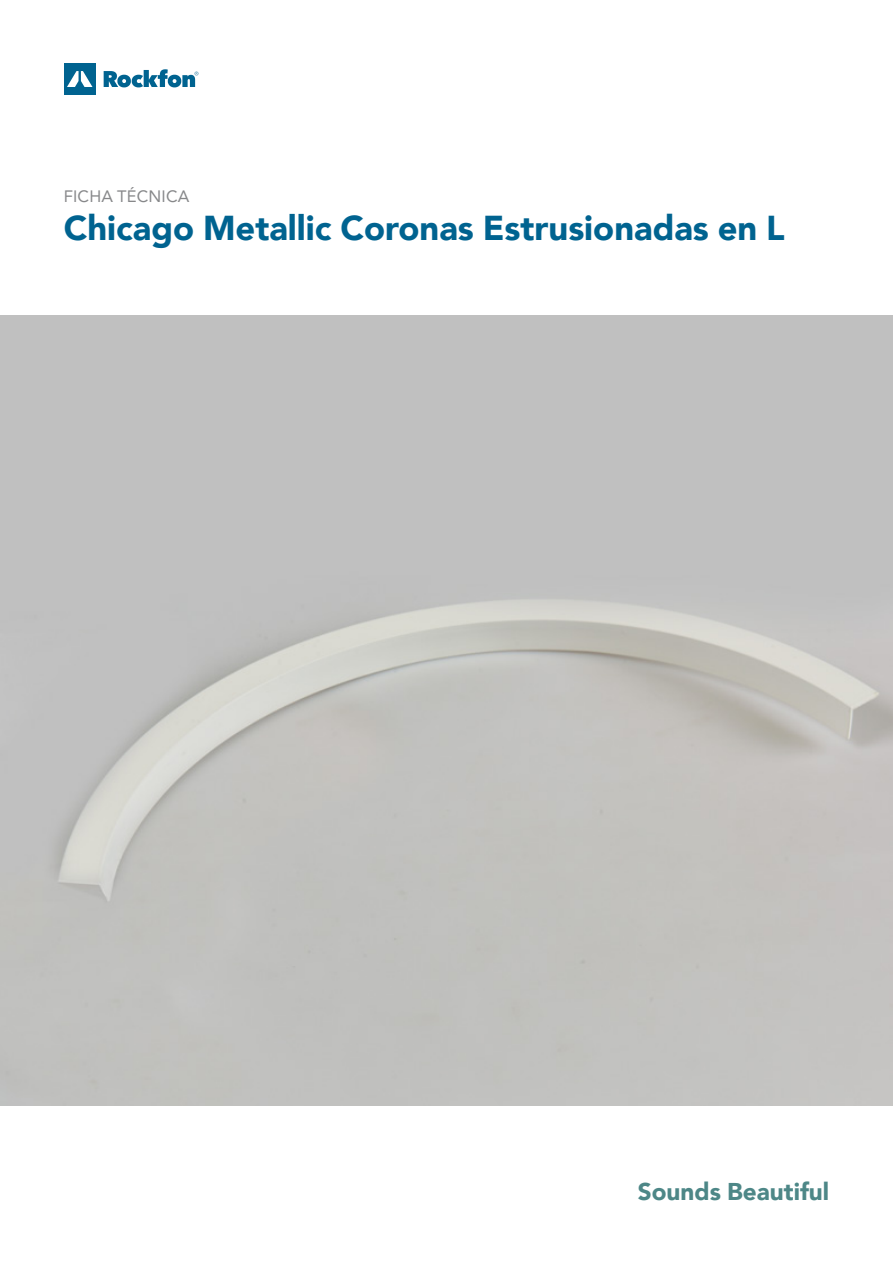
<style>
.page{position:relative;width:893px;height:1263px;background:#fff}
.page>*{position:absolute;margin:0;border:0;box-sizing:border-box;transform-origin:0 0}
.t1{font:900 34.5px "Avenir";color:#006390}
.t2{font:900 24.3px "Avenir";color:#4d8787}
.t3{font:16.5px "Avenir";letter-spacing:.01em;color:#87888a}
</style>
<div class="page">
<svg style="left:104px;top:69px;width:94px;height:18px"></svg>
<div style="left:64px;top:63px;width:32px;height:32px;background:#006390"></div>
<svg style="left:67px;top:71px;width:25px;height:16px"></svg>
<p class="t3" style="left:64px;top:183px;width:127px">FICHA TÉCNICA</p>
<p class="t1" style="left:64px;top:199px;width:722px">Chicago Metallic Coronas Estrusionadas en L</p>
<p class="t2" style="left:638px;top:1170px;width:193px">Sounds Beautiful</p>
</div>
